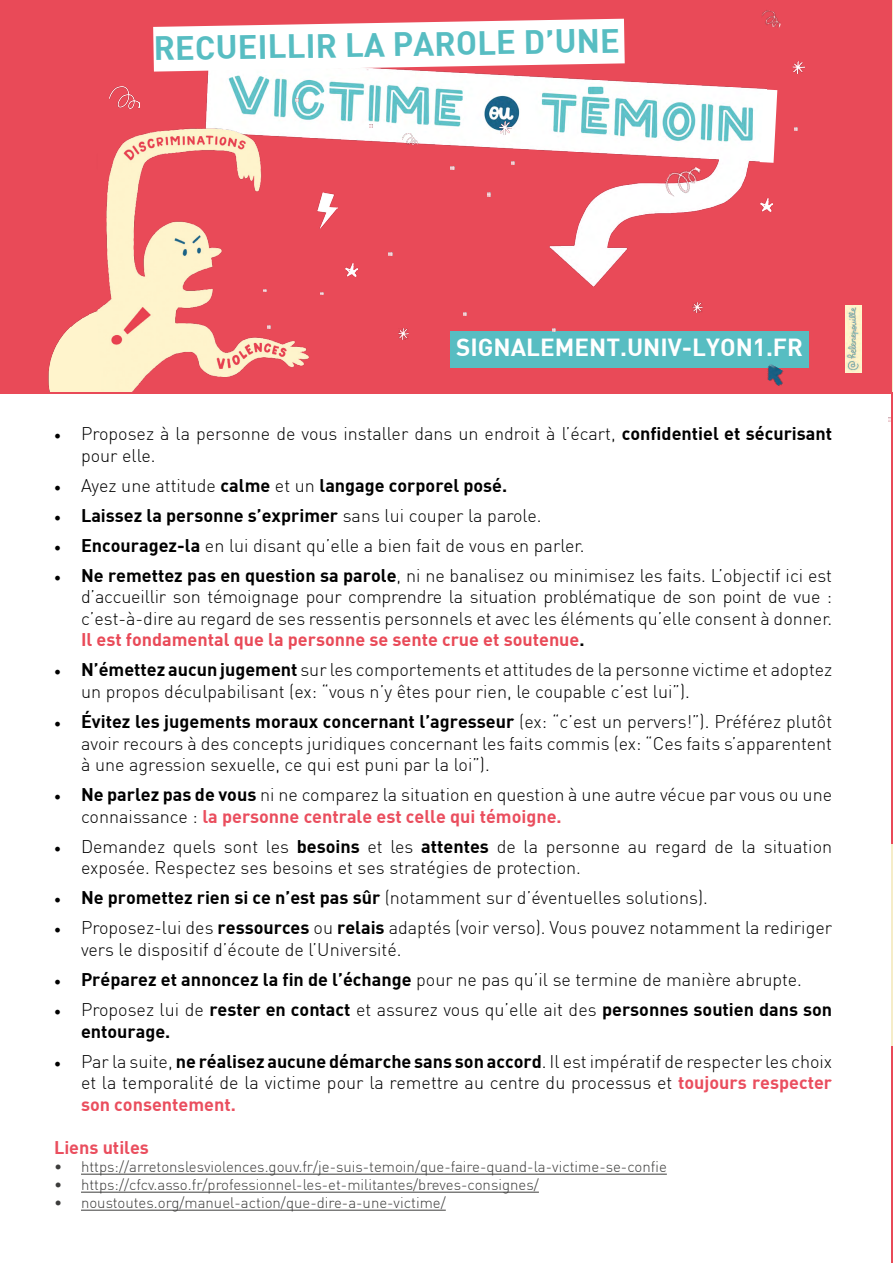
<style>
.page{position:relative;width:893px;height:1263px;background:#fff}
.page>*{position:absolute;margin:0;border:0;box-sizing:border-box;transform-origin:0 0}
.t1{font:33px "DIN Bold";color:#57bdc2}
.t2{font:24.15px "DIN Bold";color:#fff}
.t3{font:300 18px/21.6px "DIN";color:#000}
.t4{font:18px "DIN Bold";color:#000}
.t5{font:18px "DIN Bold";color:#ea4e5e}
.t6{font:18px "DIN Bold";color:#e94a58}
.t7{font:300 15px "DIN";color:#3c3c3b}
.s1{font-family:"Minion Pro";font-weight:400}
.s2{font-family:"DIN Bold";font-weight:400}
.s3{font-family:"Minion Pro"}
.s4{font-family:"DIN";font-weight:300}
.s5{color:#000}
.s6{font-family:"DIN";font-weight:300;color:#000}
.s7{font-family:"DIN Bold";font-weight:400;color:#ea4e5e}
</style>
<div class="page">
<div style="left:0;top:0;width:893px;height:394px;background:#e94a58"></div>
<img style="left:206px;top:72px;width:561px;height:215px">
<div style="left:451px;top:332px;width:358px;height:36px;background:#57bdc2"></div>
<svg style="left:499px;top:122px;width:12px;height:13px"></svg>
<svg style="left:793px;top:61px;width:12px;height:13px"></svg>
<img style="left:345px;top:263px;width:12px;height:14px">
<img style="left:761px;top:198px;width:12px;height:14px">
<img style="left:318px;top:193px;width:19px;height:35px">
<img style="left:110px;top:87px;width:30px;height:22px">
<svg style="left:451px;top:166px;width:3px;height:4px"></svg>
<svg style="left:399px;top:328px;width:10px;height:11px"></svg>
<svg style="left:692px;top:302px;width:10px;height:11px"></svg>
<img style="left:402px;top:134px;width:15px;height:11px">
<img style="left:661px;top:158px;width:41px;height:44px">
<img style="left:761px;top:10px;width:20px;height:18px">
<svg style="left:888px;top:418px;width:4px;height:4px"></svg>
<svg style="left:511px;top:161px;width:4px;height:3px"></svg>
<img style="left:767px;top:364px;width:17px;height:22px">
<img style="left:49px;top:128px;width:259px;height:264px">
<img style="left:846px;top:305px;width:16px;height:68px">
<svg style="left:760px;top:89px;width:17px;height:74px"></svg>
<hr style="left:81px;top:1174px;width:586px;height:1px;background:#3c3c3b">
<hr style="left:81px;top:1192px;width:458px;height:1px;background:#3c3c3b">
<hr style="left:81px;top:1210px;width:365px;height:1px;background:#3c3c3b">
<svg style="left:153px;top:19px;width:472px;height:53px;background:#fbe6e8"></svg>
<hr style="left:892px;top:835px;width:1px;height:212px;background:#f5ecc8">
<hr style="left:892px;top:374px;width:1px;height:470px;background:#e94a58">
<hr style="left:892px;top:1047px;width:1px;height:216px;background:#e94a58">
<hr style="left:892px;top:0;width:1px;height:392px;background:#f5ecc8">
<h1 class="t1" style="left:153px;top:27px;width:468px;rotate:-1deg">RECUEILLIR LA PAROLE D’UNE</h1>
<h2 class="t2" style="left:456px;top:332px;width:348px">SIGNALEMENT.UNIV-LYON1.FR</h2>
<p class="t3" style="left:81px;top:422px;width:753px;text-indent:-27px"><span class="s1">•</span> Proposez à la personne de vous installer dans un endroit à l’écart, <span class="s2">confidentiel et sécurisant </span>pour elle.</p>
<p class="t4" style="left:54px;top:473px;width:455px"><span class="s3">•</span> <span class="s4">Ayez une attitude</span> calme <span class="s4">et un</span> langage corporel posé.</p>
<p class="t4" style="left:54px;top:503px;width:489px"><span class="s3">•</span> Laissez la personne s’exprimer <span class="s4">sans lui couper la parole.</span></p>
<p class="t3" style="left:54px;top:534px;width:532px"><span class="s1">•</span> <span class="s2">Encouragez-la</span> en lui disant qu’elle a bien fait de vous en parler.</p>
<p class="t3" style="left:81px;top:564px;width:753px;text-align:justify;text-indent:-27px"><span class="s1">•</span> <span class="s2">Ne remettez pas en question sa parole</span>, ni ne banalisez ou minimisez les faits. L’objectif ici est d’accueillir son témoignage pour comprendre la situation problématique de son point de vue : c’est-à-dire au regard de ses ressentis personnels et avec les éléments qu’elle consent à donner.</p>
<p class="t6" style="left:81px;top:628px;width:505px">Il est fondamental que la personne se sente crue et soutenue<span class="s5">.</span></p>
<p class="t3" style="left:81px;top:659px;width:753px;text-indent:-27px"><span class="s1">•</span> <span class="s2">N’émettez aucun jugement</span> sur les comportements et attitudes de la personne victime et adoptez un propos déculpabilisant (ex: “vous n’y êtes pour rien, le coupable c’est lui”).</p>
<p class="t4" style="left:54px;top:710px;width:780px"><span class="s3">•</span> Évitez les jugements moraux concernant l’agresseur <span class="s4">(ex: “c’est un pervers!”). Préférez plutôt</span></p>
<p class="t3" style="left:81px;top:732px;width:753px">avoir recours à des concepts juridiques concernant les faits commis (ex: “Ces faits s’apparentent à une agression sexuelle, ce qui est puni par la loi”).</p>
<p class="t3" style="left:54px;top:784px;width:780px"><span class="s1">•</span> <span class="s2">Ne parlez pas de vous</span> ni ne comparez la situation en question à une autre vécue par vous ou une</p>
<p class="t5" style="left:81px;top:804px;width:482px"><span class="s6">connaissance :</span> la personne centrale est celle qui témoigne.</p>
<p class="t3" style="left:81px;top:835px;width:753px;text-indent:-27px"><span class="s1">•</span> Demandez quels sont les <span class="s2">besoins</span> et les <span class="s2">attentes</span> de la personne au regard de la situation exposée. Respectez ses besoins et ses stratégies de protection.</p>
<p class="t3" style="left:54px;top:887px;width:655px"><span class="s1">•</span> <span class="s2">Ne promettez rien si ce n’est pas sûr</span> (notamment sur d’éventuelles solutions).</p>
<p class="t3" style="left:81px;top:917px;width:753px;text-indent:-27px"><span class="s1">•</span> Proposez-lui des <span class="s2">ressources</span> ou <span class="s2">relais</span> adaptés (voir verso). Vous pouvez notamment la rediriger vers le dispositif d’écoute de l’Université.</p>
<p class="t3" style="left:54px;top:969px;width:749px"><span class="s1">•</span> <span class="s2">Préparez et annoncez la fin de l’échange</span> pour ne pas qu’il se termine de manière abrupte.</p>
<p class="t3" style="left:54px;top:999px;width:780px"><span class="s1">•</span> Proposez lui de <span class="s2">rester en contact</span> et assurez vous qu’elle ait des <span class="s2">personnes soutien dans son</span></p>
<p class="t4" style="left:81px;top:1019px;width:91px">entourage.</p>
<p class="t3" style="left:54px;top:1050px;width:780px;text-align:right"><span class="s1">•</span> Par la suite, <span class="s2">ne réalisez aucune démarche sans son accord</span>. Il est impératif de respecter les choix et la temporalité de la victime pour la remettre au centre du processus et <span class="s7">toujours respecter</span></p>
<p class="t5" style="left:81px;top:1093px;width:156px">son consentement.</p>
<p class="t5" style="left:54px;top:1136px;width:97px">Liens utiles</p>
<p class="t7" style="left:54px;top:1157px;width:614px">• https://arretonslesviolences.gouv.fr/je-suis-temoin/que-faire-quand-la-victime-se-confie</p>
<p class="t7" style="left:54px;top:1175px;width:486px">• https://cfcv.asso.fr/professionnel-les-et-militantes/breves-consignes/</p>
<p class="t7" style="left:54px;top:1193px;width:393px">• noustoutes.org/manuel-action/que-dire-a-une-victime/</p>
</div>
